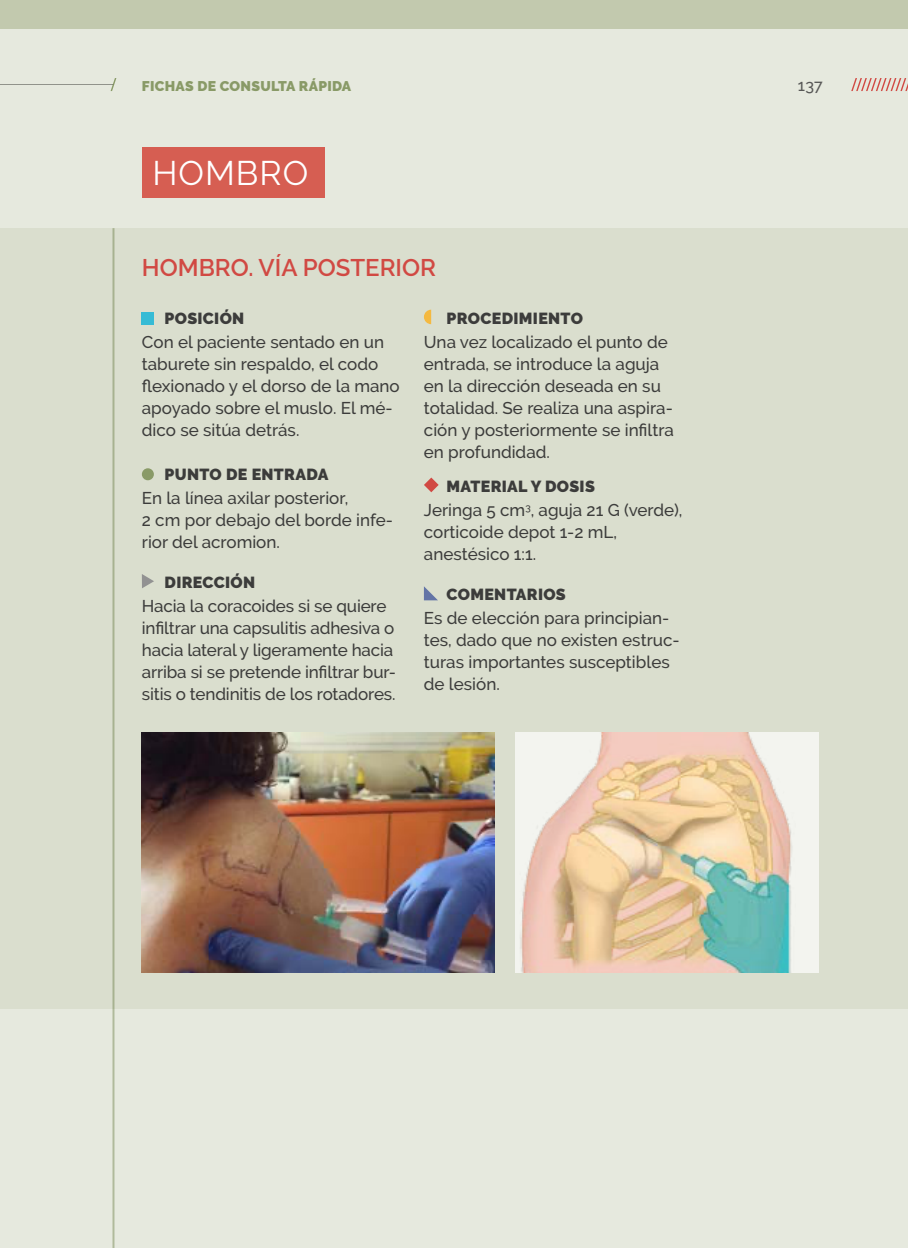
<style>
.page{position:relative;width:908px;height:1248px;background:#fff}
.page>*{position:absolute;margin:0;border:0;box-sizing:border-box;transform-origin:0 0}
.t1{font:34px "Raleway";letter-spacing:.03em;color:#fff}
.t2{font:600 24px "Raleway";color:#d14943}
.t3{font:500 17px/22px "Raleway";color:#3c3c3b}
.t4{font:900 16px "Raleway";letter-spacing:.02em;color:#3c3c3b}
.t5{font:500 16px "Raleway";color:#575756}
.t6{font:900 14px "Raleway";letter-spacing:.02em;color:#899a67}
</style>
<div class="page">
<div style="left:0;top:0;width:907px;height:1247px;background:#e6e9de"></div>
<div style="left:0;top:228px;width:907px;height:780px;background:#dadece"></div>
<div style="left:142px;top:148px;width:182px;height:50px;background:#d65e52"></div>
<div style="left:142px;top:312px;width:12px;height:12px;background:#36bbd5"></div>
<div style="left:142px;top:468px;width:12px;height:12px;background:#899a67;border-radius:50%"></div>
<svg style="left:142px;top:574px;width:12px;height:14px"></svg>
<svg style="left:424px;top:309px;width:7px;height:15px"></svg>
<svg style="left:424px;top:477px;width:14px;height:15px"></svg>
<svg style="left:424px;top:586px;width:14px;height:14px"></svg>
<img style="left:142px;top:732px;width:352px;height:240px">
<img style="left:515px;top:732px;width:303px;height:240px">
<svg style="left:110px;top:78px;width:6px;height:13px"></svg>
<hr style="left:0;top:84px;width:113px;height:1px;background:#929292">
<div style="left:0;top:0;width:907px;height:28px;background:#c2c9ae"></div>
<svg style="left:851px;top:78px;width:56px;height:13px"></svg>
<hr style="left:112px;top:228px;width:2px;height:1019px;background:#899a67">
<p class="t6" style="left:142px;top:78px;width:211px">FICHAS DE CONSULTA RÁPIDA</p>
<p class="t5" style="left:797px;top:76px;width:27px">137</p>
<h1 class="t1" style="left:152px;top:153px;width:157px">HOMBRO</h1>
<h2 class="t2" style="left:142px;top:253px;width:295px">HOMBRO. VÍA POSTERIOR</h2>
<p class="t4" style="left:164px;top:309px;width:81px">POSICIÓN</p>
<p class="t3" style="left:142px;top:331px;width:259px">Con el paciente sentado en un taburete sin respaldo, el codo flexionado y el dorso de la mano apoyado sobre el muslo. El mé&shy;dico se sitúa detrás.</p>
<p class="t4" style="left:164px;top:465px;width:165px">PUNTO DE ENTRADA</p>
<p class="t3" style="left:142px;top:487px;width:252px">En la línea axilar posterior,<br>2 cm por debajo del borde infe&shy;rior del acromion.</p>
<p class="t4" style="left:164px;top:573px;width:92px">DIRECCIÓN</p>
<p class="t3" style="left:142px;top:595px;width:255px">Hacia la coracoides si se quiere infiltrar una capsulitis adhesiva o hacia lateral y ligeramente hacia arriba si se pretende infiltrar bur&shy;sitis o tendinitis de los rotadores.</p>
<p class="t4" style="left:446px;top:309px;width:138px">PROCEDIMIENTO</p>
<p class="t3" style="left:423px;top:331px;width:251px">Una vez localizado el punto de entrada, se introduce la aguja en la dirección deseada en su totalidad. Se realiza una aspira&shy;ción y posteriormente se infiltra en profundidad.</p>
<p class="t4" style="left:446px;top:477px;width:150px">MATERIAL Y DOSIS</p>
<p class="t3" style="left:423px;top:499px;width:260px">Jeringa 5 cm<sup>3</sup>, aguja 21 G (verde), corticoide depot 1-2 mL, anestésico 1:1.</p>
<p class="t4" style="left:446px;top:585px;width:121px">COMENTARIOS</p>
<p class="t3" style="left:423px;top:607px;width:257px">Es de elección para principian&shy;tes, dado que no existen estruc&shy;turas importantes susceptibles de lesión.</p>
</div>
